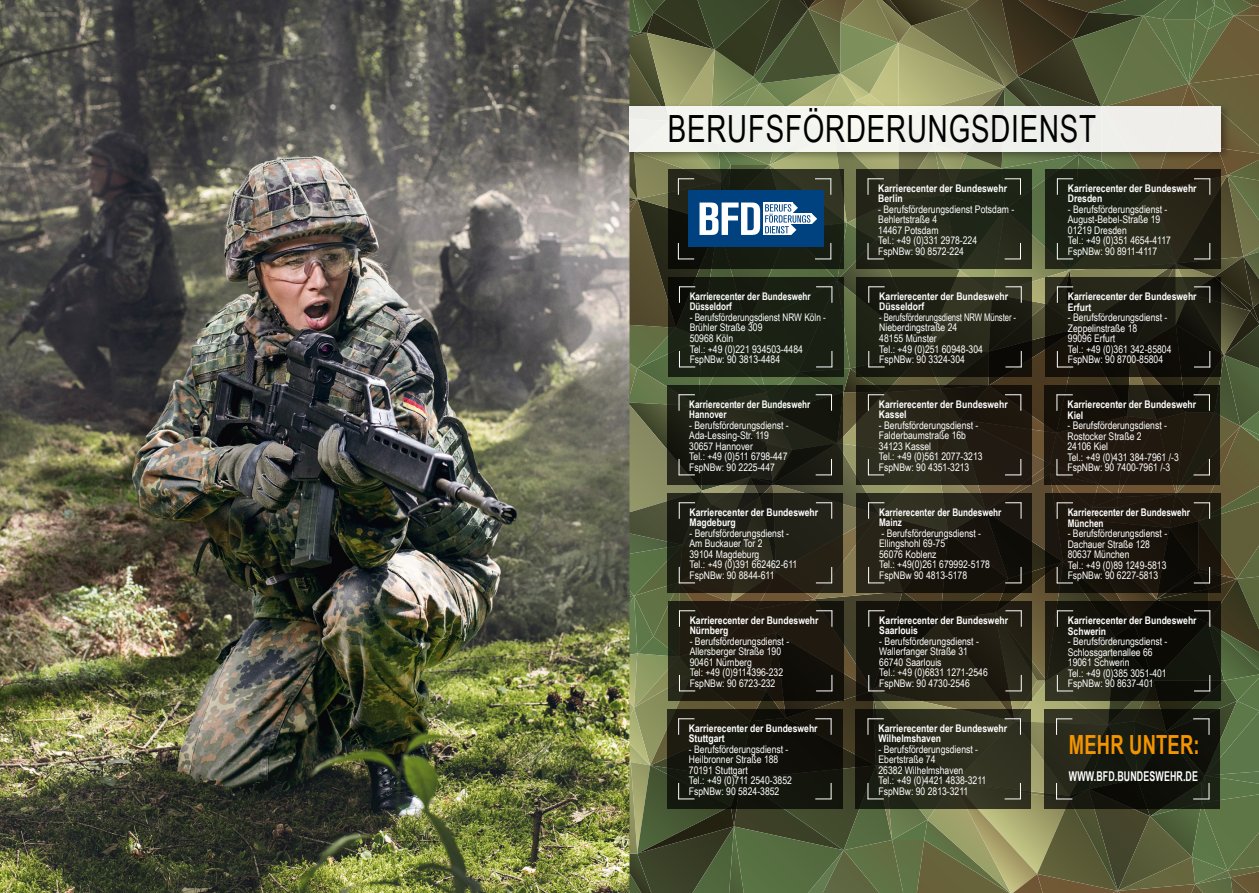
<style>
.page{position:relative;width:1259px;height:893px;background:#fff}
.page>*{position:absolute;margin:0;border:0;box-sizing:border-box;transform-origin:0 0}
.Headline_2{font:37.5px "Arial Narrow";letter-spacing:.025em;color:#000;scale:.9 1}
.t1{font:700 26.4px "Arial Narrow";letter-spacing:.01em;color:#f49400;scale:.85 1}
.t2{font:700 13.5px "Arial Narrow";letter-spacing:.01em;color:#fff;scale:.8 1}
.Text_negativ{font:10.5px "Arial Narrow";color:#fff}
.Text_negativ-2{font:700 10.5px "Arial Narrow";color:#fff}
.Text_negativ-3{font:700 10.5px "Arial Narrow";color:#fff;scale:.94 1}
.Text_negativ-4{font:700 10.5px "Arial Narrow";color:#fff;scale:.95 1}
.Text_negativ-5{font:10.5px "Arial Narrow";color:#fff;scale:.9 1}
.Text_negativ-6{font:10.5px "Arial Narrow";color:#fff;scale:.96 1}
</style>
<div class="page">
<img style="left:0;top:0;width:629px;height:893px">
<svg style="left:629px;top:0;width:630px;height:893px;background:#3b3e29"></svg>
<div style="left:625px;top:102px;width:605px;height:59px;background:#000;opacity:.4"></div>
<div style="left:629px;top:106px;width:591px;height:45px;background:#f0f1ed"></div>
<p class="Headline_2" style="left:668px;top:102px;width:477px">BERUFSFÖRDERUNGSDIENST</p>
<p class="Text_negativ-3" style="left:689px;top:288px;width:130px">Karrierecenter der Bundeswehr</p>
<p class="Text_negativ-3" style="left:689px;top:299px;width:46px">Düsseldorf</p>
<p class="Text_negativ-6" style="left:689px;top:310px;width:143px">- Berufsförderungsdienst NRW Köln -</p>
<p class="Text_negativ" style="left:689px;top:320px;width:74px">Brühler Straße 309</p>
<p class="Text_negativ" style="left:689px;top:331px;width:45px">50968 Köln</p>
<p class="Text_negativ" style="left:689px;top:341px;width:115px">Tel.: +49 (0)221 934503-4484</p>
<p class="Text_negativ" style="left:689px;top:352px;width:92px">FspNBw: 90 3813-4484</p>
<p class="Text_negativ-3" style="left:689px;top:396px;width:130px">Karrierecenter der Bundeswehr</p>
<p class="Text_negativ-3" style="left:689px;top:407px;width:41px">Hannover</p>
<p class="Text_negativ" style="left:689px;top:418px;width:101px">- Berufsförderungsdienst -</p>
<p class="Text_negativ" style="left:689px;top:428px;width:81px">Ada-Lessing-Str. 119</p>
<p class="Text_negativ" style="left:689px;top:439px;width:65px">30657 Hannover</p>
<p class="Text_negativ" style="left:689px;top:449px;width:100px">Tel.: +49 (0)511 6798-447</p>
<p class="Text_negativ" style="left:689px;top:460px;width:87px">FspNBw: 90 2225-447</p>
<p class="Text_negativ-2" style="left:689px;top:504px;width:130px">Karrierecenter der Bundeswehr</p>
<p class="Text_negativ-2" style="left:689px;top:515px;width:48px">Magdeburg</p>
<p class="Text_negativ" style="left:689px;top:526px;width:101px">- Berufsförderungsdienst -</p>
<p class="Text_negativ" style="left:689px;top:536px;width:75px">Am Buckauer Tor 2</p>
<p class="Text_negativ" style="left:689px;top:547px;width:71px">39104 Magdeburg</p>
<p class="Text_negativ" style="left:689px;top:557px;width:109px">Tel.: +49 (0)391 662462-611</p>
<p class="Text_negativ" style="left:689px;top:568px;width:87px">FspNBw: 90 8844-611</p>
<p class="Text_negativ-2" style="left:689px;top:612px;width:130px">Karrierecenter der Bundeswehr</p>
<p class="Text_negativ-2" style="left:689px;top:623px;width:40px">Nürnberg</p>
<p class="Text_negativ" style="left:689px;top:634px;width:101px">- Berufsförderungsdienst -</p>
<p class="Text_negativ" style="left:689px;top:644px;width:93px">Allersberger Straße 190</p>
<p class="Text_negativ" style="left:689px;top:655px;width:64px">90461 Nürnberg</p>
<p class="Text_negativ" style="left:689px;top:665px;width:95px">Tel: +49 (0)9114396-232</p>
<p class="Text_negativ" style="left:689px;top:676px;width:87px">FspNBw: 90 6723-232</p>
<p class="Text_negativ-2" style="left:689px;top:720px;width:130px">Karrierecenter der Bundeswehr</p>
<p class="Text_negativ-2" style="left:689px;top:731px;width:37px">Stuttgart</p>
<p class="Text_negativ" style="left:689px;top:742px;width:101px">- Berufsförderungsdienst -</p>
<p class="Text_negativ" style="left:689px;top:752px;width:91px">Heilbronner Straße 188</p>
<p class="Text_negativ" style="left:689px;top:763px;width:60px">70191 Stuttgart</p>
<p class="Text_negativ" style="left:689px;top:773px;width:105px">Tel.: +49 (0)711 2540-3852</p>
<p class="Text_negativ" style="left:689px;top:784px;width:92px">FspNBw: 90 5824-3852</p>
<p class="Text_negativ-2" style="left:878px;top:180px;width:130px">Karrierecenter der Bundeswehr</p>
<p class="Text_negativ-2" style="left:878px;top:191px;width:26px">Berlin</p>
<p class="Text_negativ" style="left:878px;top:202px;width:137px">- Berufsförderungsdienst Potsdam -</p>
<p class="Text_negativ" style="left:878px;top:212px;width:60px">Behlertstraße 4</p>
<p class="Text_negativ" style="left:878px;top:223px;width:62px">14467 Potsdam</p>
<p class="Text_negativ" style="left:878px;top:233px;width:100px">Tel.: +49 (0)331 2978-224</p>
<p class="Text_negativ" style="left:878px;top:244px;width:87px">FspNBw: 90 8572-224</p>
<p class="Text_negativ-2" style="left:879px;top:288px;width:130px">Karrierecenter der Bundeswehr</p>
<p class="Text_negativ-2" style="left:879px;top:299px;width:46px">Düsseldorf</p>
<p class="Text_negativ-5" style="left:879px;top:310px;width:153px">- Berufsförderungsdienst NRW Münster -</p>
<p class="Text_negativ" style="left:879px;top:320px;width:80px">Nieberdingstraße 24</p>
<p class="Text_negativ" style="left:879px;top:331px;width:59px">48155 Münster</p>
<p class="Text_negativ" style="left:879px;top:341px;width:105px">Tel.: +49 (0)251 60948-304</p>
<p class="Text_negativ" style="left:879px;top:352px;width:87px">FspNBw: 90 3324-304</p>
<p class="Text_negativ-2" style="left:879px;top:396px;width:130px">Karrierecenter der Bundeswehr</p>
<p class="Text_negativ-2" style="left:879px;top:407px;width:29px">Kassel</p>
<p class="Text_negativ" style="left:879px;top:418px;width:101px">- Berufsförderungsdienst -</p>
<p class="Text_negativ" style="left:879px;top:428px;width:89px">Falderbaumstraße 16b</p>
<p class="Text_negativ" style="left:879px;top:439px;width:54px">34123 Kassel</p>
<p class="Text_negativ" style="left:879px;top:449px;width:105px">Tel.: +49 (0)561 2077-3213</p>
<p class="Text_negativ" style="left:879px;top:460px;width:92px">FspNBw: 90 4351-3213</p>
<p class="Text_negativ-4" style="left:879px;top:504px;width:130px">Karrierecenter der Bundeswehr</p>
<p class="Text_negativ-4" style="left:879px;top:515px;width:25px">Mainz</p>
<p class="Text_negativ" style="left:881px;top:526px;width:101px">- Berufsförderungsdienst -</p>
<p class="Text_negativ" style="left:879px;top:536px;width:68px">Ellingshohl 69-75</p>
<p class="Text_negativ" style="left:879px;top:547px;width:59px">56076 Koblenz</p>
<p class="Text_negativ" style="left:879px;top:557px;width:112px">Tel.: +49(0)261 679992-5178</p>
<p class="Text_negativ" style="left:879px;top:568px;width:90px">FspNBw 90 4813-5178</p>
<p class="Text_negativ-2" style="left:879px;top:612px;width:130px">Karrierecenter der Bundeswehr</p>
<p class="Text_negativ-2" style="left:879px;top:623px;width:40px">Saarlouis</p>
<p class="Text_negativ" style="left:879px;top:634px;width:101px">- Berufsförderungsdienst -</p>
<p class="Text_negativ" style="left:879px;top:644px;width:90px">Wallerfanger Straße 31</p>
<p class="Text_negativ" style="left:879px;top:655px;width:64px">66740 Saarlouis</p>
<p class="Text_negativ" style="left:879px;top:665px;width:110px">Tel.: +49 (0)6831 1271-2546</p>
<p class="Text_negativ" style="left:879px;top:676px;width:92px">FspNBw: 90 4730-2546</p>
<p class="Text_negativ-2" style="left:878px;top:720px;width:130px">Karrierecenter der Bundeswehr</p>
<p class="Text_negativ-2" style="left:878px;top:731px;width:64px">Wilhelmshaven</p>
<p class="Text_negativ" style="left:878px;top:742px;width:101px">- Berufsförderungsdienst -</p>
<p class="Text_negativ" style="left:878px;top:752px;width:58px">Ebertstraße 74</p>
<p class="Text_negativ" style="left:878px;top:763px;width:86px">26382 Wilhelmshaven</p>
<p class="Text_negativ" style="left:878px;top:773px;width:109px">Tel.: +49 (0)4421 4838-3211</p>
<p class="Text_negativ" style="left:878px;top:784px;width:91px">FspNBw: 90 2813-3211</p>
<p class="Text_negativ-2" style="left:1068px;top:180px;width:130px">Karrierecenter der Bundeswehr</p>
<p class="Text_negativ-2" style="left:1068px;top:191px;width:36px">Dresden</p>
<p class="Text_negativ" style="left:1068px;top:202px;width:101px">- Berufsförderungsdienst -</p>
<p class="Text_negativ" style="left:1068px;top:212px;width:94px">August-Bebel-Straße 19</p>
<p class="Text_negativ" style="left:1068px;top:223px;width:60px">01219 Dresden</p>
<p class="Text_negativ" style="left:1068px;top:233px;width:105px">Tel.: +49 (0)351 4654-4117</p>
<p class="Text_negativ" style="left:1068px;top:244px;width:91px">FspNBw: 90 8911-4117</p>
<p class="Text_negativ-2" style="left:1068px;top:288px;width:130px">Karrierecenter der Bundeswehr</p>
<p class="Text_negativ-2" style="left:1068px;top:299px;width:25px">Erfurt</p>
<p class="Text_negativ" style="left:1068px;top:310px;width:101px">- Berufsförderungsdienst -</p>
<p class="Text_negativ" style="left:1068px;top:320px;width:71px">Zeppelinstraße 18</p>
<p class="Text_negativ" style="left:1068px;top:331px;width:49px">99096 Erfurt</p>
<p class="Text_negativ" style="left:1068px;top:341px;width:105px">Tel.: +49 (0)361 342-85804</p>
<p class="Text_negativ" style="left:1068px;top:352px;width:97px">FspNBw: 90 8700-85804</p>
<p class="Text_negativ-2" style="left:1067px;top:396px;width:130px">Karrierecenter der Bundeswehr</p>
<p class="Text_negativ-2" style="left:1067px;top:407px;width:17px">Kiel</p>
<p class="Text_negativ" style="left:1067px;top:418px;width:101px">- Berufsförderungsdienst -</p>
<p class="Text_negativ" style="left:1067px;top:428px;width:76px">Rostocker Straße 2</p>
<p class="Text_negativ" style="left:1067px;top:439px;width:42px">24106 Kiel</p>
<p class="Text_negativ" style="left:1067px;top:449px;width:113px">Tel.: +49 (0)431 384-7961 /-3</p>
<p class="Text_negativ" style="left:1067px;top:460px;width:104px">FspNBw: 90 7400-7961 /-3</p>
<p class="Text_negativ-4" style="left:1067px;top:504px;width:130px">Karrierecenter der Bundeswehr</p>
<p class="Text_negativ-4" style="left:1067px;top:515px;width:39px">München</p>
<p class="Text_negativ" style="left:1067px;top:526px;width:101px">- Berufsförderungsdienst -</p>
<p class="Text_negativ" style="left:1067px;top:536px;width:84px">Dachauer Straße 128</p>
<p class="Text_negativ" style="left:1067px;top:547px;width:63px">80637 München</p>
<p class="Text_negativ" style="left:1067px;top:557px;width:100px">Tel.: +49 (0)89 1249-5813</p>
<p class="Text_negativ" style="left:1067px;top:568px;width:92px">FspNBw: 90 6227-5813</p>
<p class="Text_negativ-2" style="left:1068px;top:612px;width:130px">Karrierecenter der Bundeswehr</p>
<p class="Text_negativ-2" style="left:1068px;top:623px;width:40px">Schwerin</p>
<p class="Text_negativ" style="left:1068px;top:634px;width:101px">- Berufsförderungsdienst -</p>
<p class="Text_negativ" style="left:1068px;top:644px;width:86px">Schlossgartenallee 66</p>
<p class="Text_negativ" style="left:1068px;top:655px;width:63px">19061 Schwerin</p>
<p class="Text_negativ" style="left:1068px;top:665px;width:100px">Tel.: +49 (0)385 3051-401</p>
<p class="Text_negativ" style="left:1068px;top:676px;width:87px">FspNBw: 90 8637-401</p>
<p class="t1" style="left:1069px;top:725px;width:155px">MEHR UNTER:</p>
<p class="t2" style="left:1069px;top:766px;width:163px">WWW.BFD.BUNDESWEHR.DE</p>
</div>
